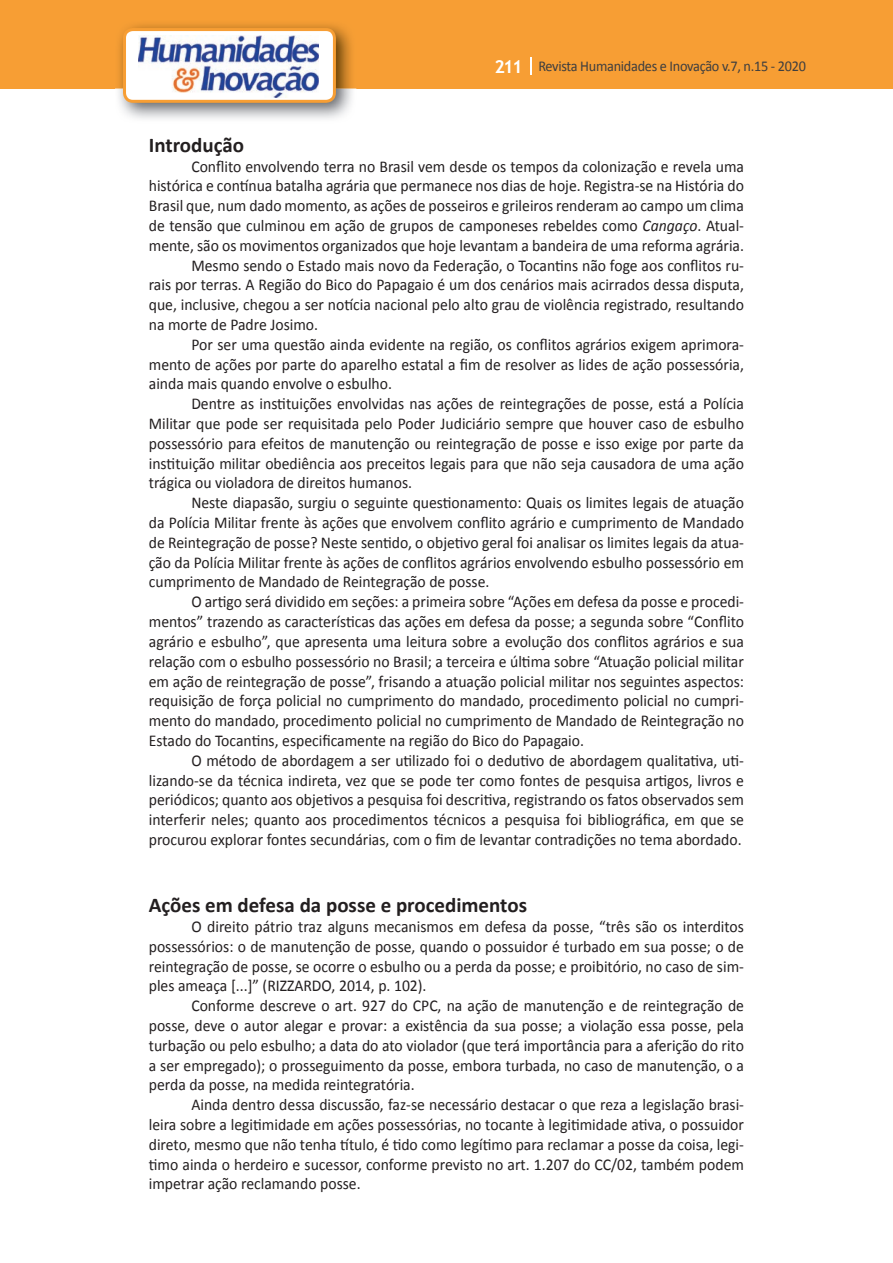
<style>
.page{position:relative;width:893px;height:1263px;background:#fff}
.page>*{position:absolute;margin:0;border:0;box-sizing:border-box;transform-origin:0 0}
.t1{font:700 21px "Calibri";color:#231f20}
.t2{font:16.5px/19.8px "Calibri";color:#231f20;text-align:justify;scale:.95 1}
.t3{font:15px "Calibri";letter-spacing:-.02em;color:#3e3e3f;scale:.95 1}
.s1{font-family:"Trebuchet MS";font-weight:700;font-size:18px;color:#fff}
.s2{font-style:italic}
</style>
<div class="page">
<div style="left:0;top:0;width:893px;height:88px;background:#f79e34"></div>
<svg style="left:530px;top:57px;width:2px;height:18px"></svg>
<img style="left:115px;top:24px;width:241px;height:95px">
<svg style="left:123px;top:28px;width:213px;height:75px"></svg>
<p class="t3" style="left:495px;top:57px;width:329px"><span class="s1">211</span> Revista Humanidades e Inovação v.7, n.15 - 2020</p>
<p class="t1" style="left:149px;top:131px;width:97px">Introdução</p>
<p class="t2" style="left:191px;top:156px;width:583px">Conflito envolvendo terra no Brasil vem desde os tempos da colonização e revela uma</p>
<p class="t2" style="left:149px;top:176px;width:628px">histórica e contínua batalha agrária que permanece nos dias de hoje. Registra-se na História do</p>
<p class="t2" style="left:149px;top:196px;width:628px">Brasil que, num dado momento, as ações de posseiros e grileiros renderam ao campo um clima</p>
<p class="t2" style="left:149px;top:216px;width:628px">de tensão que culminou em ação de grupos de camponeses rebeldes como <span class="s2">Cangaço</span>. Atual-</p>
<p class="t2" style="left:149px;top:235px;width:628px">mente, são os movimentos organizados que hoje levantam a bandeira de uma reforma agrária.</p>
<p class="t2" style="left:191px;top:255px;width:583px">Mesmo sendo o Estado mais novo da Federação, o Tocantins não foge aos conflitos ru-</p>
<p class="t2" style="left:149px;top:275px;width:628px">rais por terras. A Região do Bico do Papagaio é um dos cenários mais acirrados dessa disputa,</p>
<p class="t2" style="left:149px;top:295px;width:628px">que, inclusive, chegou a ser notícia nacional pelo alto grau de violência registrado, resultando</p>
<p class="t2" style="left:149px;top:315px;width:180px">na morte de Padre Josimo.</p>
<p class="t2" style="left:191px;top:334px;width:583px">Por ser uma questão ainda evidente na região, os conflitos agrários exigem aprimora-</p>
<p class="t2" style="left:149px;top:354px;width:628px">mento de ações por parte do aparelho estatal a fim de resolver as lides de ação possessória,</p>
<p class="t2" style="left:149px;top:374px;width:257px">ainda mais quando envolve o esbulho.</p>
<p class="t2" style="left:191px;top:394px;width:583px">Dentre as instituições envolvidas nas ações de reintegrações de posse, está a Polícia</p>
<p class="t2" style="left:149px;top:414px;width:628px">Militar que pode ser requisitada pelo Poder Judiciário sempre que houver caso de esbulho</p>
<p class="t2" style="left:149px;top:433px;width:628px">possessório para efeitos de manutenção ou reintegração de posse e isso exige por parte da</p>
<p class="t2" style="left:149px;top:453px;width:628px">instituição militar obediência aos preceitos legais para que não seja causadora de uma ação</p>
<p class="t2" style="left:149px;top:473px;width:279px">trágica ou violadora de direitos humanos.</p>
<p class="t2" style="left:191px;top:493px;width:583px">Neste diapasão, surgiu o seguinte questionamento: Quais os limites legais de atuação</p>
<p class="t2" style="left:149px;top:513px;width:628px">da Polícia Militar frente às ações que envolvem conflito agrário e cumprimento de Mandado</p>
<p class="t2" style="left:149px;top:532px;width:628px">de Reintegração de posse? Neste sentido, o objetivo geral foi analisar os limites legais da atua-</p>
<p class="t2" style="left:149px;top:552px;width:628px">ção da Polícia Militar frente às ações de conflitos agrários envolvendo esbulho possessório em</p>
<p class="t2" style="left:149px;top:572px;width:360px">cumprimento de Mandado de Reintegração de posse.</p>
<p class="t2" style="left:191px;top:592px;width:583px">O artigo será dividido em seções: a primeira sobre “Ações em defesa da posse e procedi-</p>
<p class="t2" style="left:149px;top:612px;width:628px">mentos” trazendo as características das ações em defesa da posse; a segunda sobre “Conflito</p>
<p class="t2" style="left:149px;top:631px;width:628px">agrário e esbulho”, que apresenta uma leitura sobre a evolução dos conflitos agrários e sua</p>
<p class="t2" style="left:149px;top:651px;width:628px">relação com o esbulho possessório no Brasil; a terceira e última sobre “Atuação policial militar</p>
<p class="t2" style="left:149px;top:671px;width:628px">em ação de reintegração de posse”, frisando a atuação policial militar nos seguintes aspectos:</p>
<p class="t2" style="left:149px;top:691px;width:628px">requisição de força policial no cumprimento do mandado, procedimento policial no cumpri-</p>
<p class="t2" style="left:149px;top:711px;width:628px">mento do mandado, procedimento policial no cumprimento de Mandado de Reintegração no</p>
<p class="t2" style="left:149px;top:730px;width:460px">Estado do Tocantins, especificamente na região do Bico do Papagaio.</p>
<p class="t2" style="left:191px;top:750px;width:583px">O método de abordagem a ser utilizado foi o dedutivo de abordagem qualitativa, uti-</p>
<p class="t2" style="left:149px;top:770px;width:628px">lizando-se da técnica indireta, vez que se pode ter como fontes de pesquisa artigos, livros e</p>
<p class="t2" style="left:149px;top:790px;width:628px">periódicos; quanto aos objetivos a pesquisa foi descritiva, registrando os fatos observados sem</p>
<p class="t2" style="left:149px;top:810px;width:628px">interferir neles; quanto aos procedimentos técnicos a pesquisa foi bibliográfica, em que se</p>
<p class="t2" style="left:149px;top:829px;width:626px">procurou explorar fontes secundárias, com o fim de levantar contradições no tema abordado.</p>
<p class="t1" style="left:149px;top:892px;width:380px">Ações em defesa da posse e procedimentos</p>
<p class="t2" style="left:149px;top:916px;width:628px;text-indent:43px">O direito pátrio traz alguns mecanismos em defesa da posse, “três são os interditos possessórios: o de manutenção de posse, quando o possuidor é turbado em sua posse; o de reintegração de posse, se ocorre o esbulho ou a perda da posse; e proibitório, no caso de sim&shy;ples ameaça [...]” (RIZZARDO, 2014, p. 102).</p>
<p class="t2" style="left:149px;top:996px;width:628px;text-indent:43px">Conforme descreve o art. 927 do CPC, na ação de manutenção e de reintegração de posse, deve o autor alegar e provar: a existência da sua posse; a violação essa posse, pela turbação ou pelo esbulho; a data do ato violador (que terá importância para a aferição do rito a ser empregado); o prosseguimento da posse, embora turbada, no caso de manutenção, o a perda da posse, na medida reintegratória.</p>
<p class="t2" style="left:149px;top:1095px;width:628px;text-indent:43px">Ainda dentro dessa discussão, faz-se necessário destacar o que reza a legislação brasi&shy;leira sobre a legitimidade em ações possessórias, no tocante à legitimidade ativa, o possuidor direto, mesmo que não tenha título, é tido como legítimo para reclamar a posse da coisa, legi&shy;timo ainda o herdeiro e sucessor, conforme previsto no art. 1.207 do CC/02, também podem impetrar ação reclamando posse.</p>
</div>
